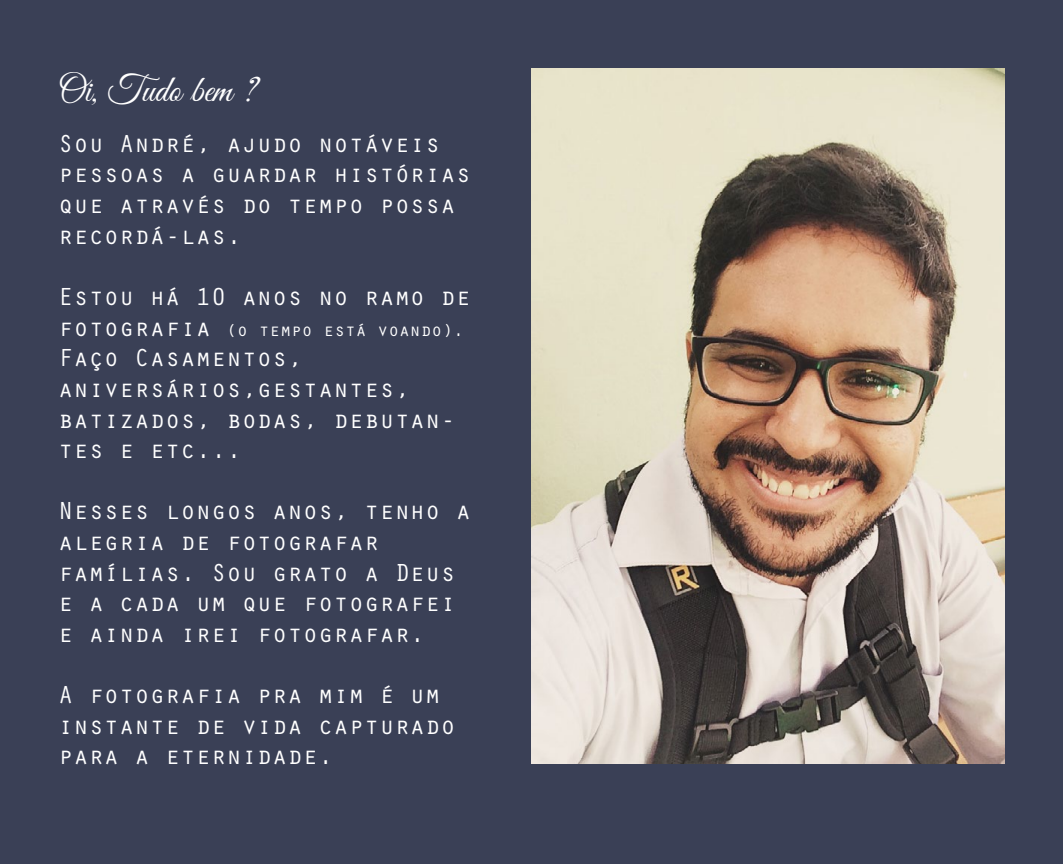
<style>
.page{position:relative;width:1063px;height:864px;background:#fff}
.page>*{position:absolute;margin:0;border:0;box-sizing:border-box;transform-origin:0 0}
.t1{font:37.5px "Great Vibes";color:#fff}
.t2{font:25.5px/30.6px "Orator Std";color:#fff}
.t3{font:18px "Orator Std";color:#fff}
.s1{font-size:25.5px}
</style>
<div class="page">
<div style="left:0;top:0;width:1063px;height:863px;background:#3a4056"></div>
<img style="left:531px;top:69px;width:474px;height:694px">
<h1 class="t1" style="left:58px;top:69px;width:200px">Oi, Tudo bem ?</h1>
<p class="t2" style="left:58px;top:127px;width:415px">Sou André, ajudo notáveis pessoas a guardar histórias que através do tempo possa recordá-las.</p>
<p class="t2" style="left:58px;top:280px;width:415px">Estou há 10 anos no ramo de</p>
<p class="t3" style="left:58px;top:316px;width:407px"><span class="s1">fotografia</span> (o tempo está voando).</p>
<p class="t2" style="left:58px;top:341px;width:399px">Faço Casamentos, aniversários,gestantes, batizados, bodas, debutan&shy;tes e etc...</p>
<p class="t2" style="left:58px;top:494px;width:415px">Nesses longos anos, tenho a alegria de fotografar famílias. Sou grato a Deus e a cada um que fotografei e ainda irei fotografar.</p>
<p class="t2" style="left:58px;top:678px;width:399px">A fotografia pra mim é um instante de vida capturado para a eternidade.</p>
</div>
